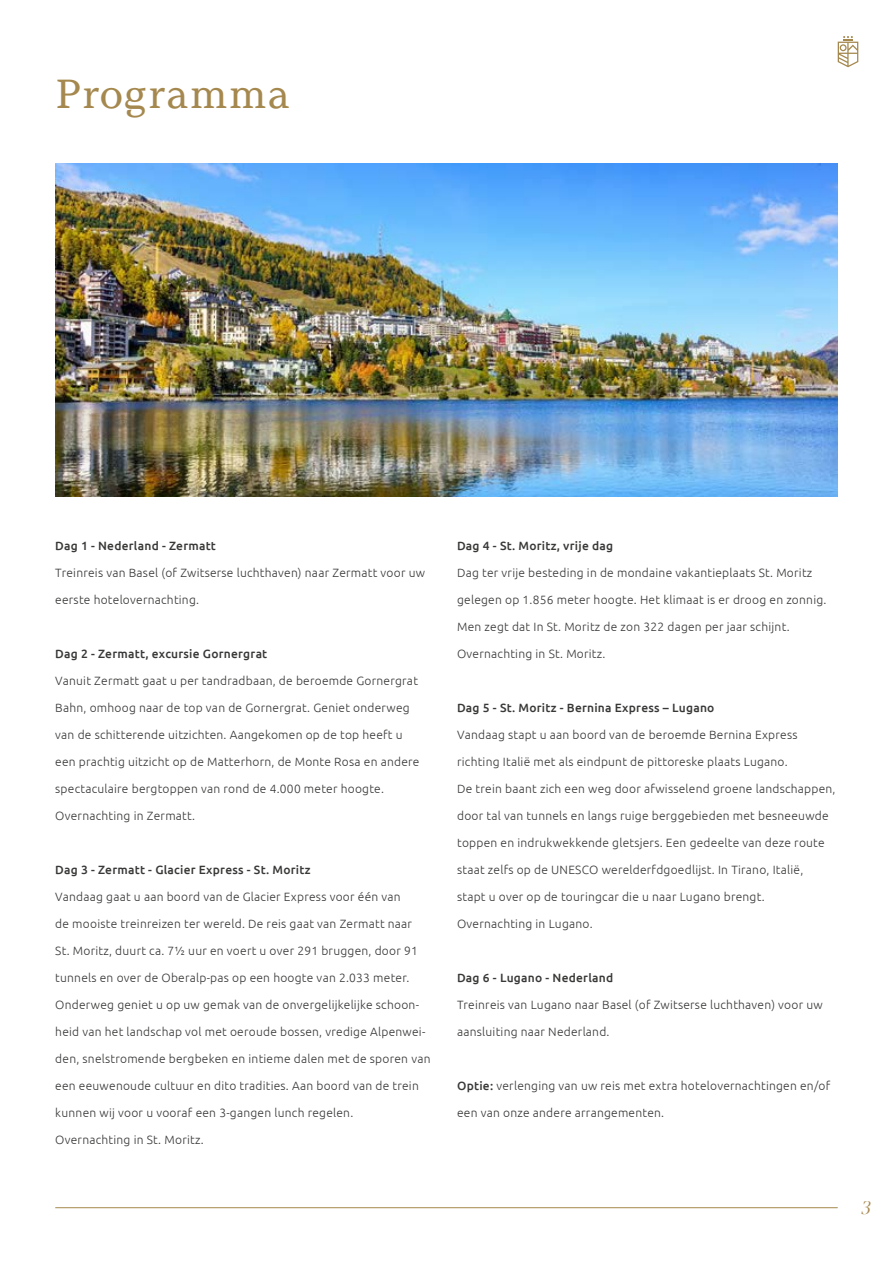
<style>
.page{position:relative;width:893px;height:1263px;background:#fff}
.page>*{position:absolute;margin:0;border:0;box-sizing:border-box;transform-origin:0 0}
.t1{font:40.5px "Argesta Text";color:#a5884e}
.t2{font:italic 18px "Argesta Hairline";color:#a5884e}
.t3{font:300 12px "Ubuntu";letter-spacing:.02em;color:#383837}
.t4{font:500 12px "Ubuntu";letter-spacing:.02em;color:#383837}
.s1{font-weight:500}
</style>
<div class="page">
<hr style="left:55px;top:1207px;width:783px;height:1px;background:#a5884e">
<svg style="left:838px;top:36px;width:20px;height:31px"></svg>
<img style="left:56px;top:163px;width:782px;height:333px">
<h1 class="t1" style="left:55px;top:69px;width:237px">Programma</h1>
<p class="t4" style="left:55px;top:538px;width:162px">Dag 1 - Nederland - Zermatt</p>
<p class="t3" style="left:55px;top:566px;width:371px">Treinreis van Basel (of Zwitserse luchthaven) naar Zermatt voor uw</p>
<p class="t3" style="left:55px;top:593px;width:145px">eerste hotelovernachting.</p>
<p class="t4" style="left:55px;top:646px;width:214px">Dag 2 - Zermatt, excursie Gornergrat</p>
<p class="t3" style="left:55px;top:674px;width:364px">Vanuit Zermatt gaat u per tandradbaan, de beroemde Gornergrat</p>
<p class="t3" style="left:55px;top:701px;width:356px">Bahn, omhoog naar de top van de Gornergrat. Geniet onderweg</p>
<p class="t3" style="left:55px;top:728px;width:349px">van de schitterende uitzichten. Aangekomen op de top heeft u</p>
<p class="t3" style="left:55px;top:755px;width:366px">een prachtig uitzicht op de Matterhorn, de Monte Rosa en andere</p>
<p class="t3" style="left:55px;top:782px;width:330px">spectaculaire bergtoppen van rond de 4.000 meter hoogte.</p>
<p class="t3" style="left:55px;top:809px;width:141px">Overnachting in Zermatt.</p>
<p class="t4" style="left:55px;top:862px;width:257px">Dag 3 - Zermatt - Glacier Express - St. Moritz</p>
<p class="t3" style="left:55px;top:890px;width:347px">Vandaag gaat u aan boord van de Glacier Express voor één van</p>
<p class="t3" style="left:55px;top:917px;width:358px">de mooiste treinreizen ter wereld. De reis gaat van Zermatt naar</p>
<p class="t3" style="left:55px;top:944px;width:364px">St. Moritz, duurt ca. 7½ uur en voert u over 291 bruggen, door 91</p>
<p class="t3" style="left:55px;top:971px;width:356px">tunnels en over de Oberalp-pas op een hoogte van 2.033 meter.</p>
<p class="t3" style="left:55px;top:998px;width:365px">Onderweg geniet u op uw gemak van de onvergelijkelijke schoon-</p>
<p class="t3" style="left:55px;top:1025px;width:372px">heid van het landschap vol met oeroude bossen, vredige Alpenwei-</p>
<p class="t3" style="left:55px;top:1052px;width:377px">den, snelstromende bergbeken en intieme dalen met de sporen van</p>
<p class="t3" style="left:55px;top:1079px;width:365px">een eeuwenoude cultuur en dito tradities. Aan boord van de trein</p>
<p class="t3" style="left:55px;top:1106px;width:300px">kunnen wij voor u vooraf een 3-gangen lunch regelen.</p>
<p class="t3" style="left:55px;top:1133px;width:150px">Overnachting in St. Moritz.</p>
<p class="t4" style="left:457px;top:538px;width:158px">Dag 4 - St. Moritz, vrije dag</p>
<p class="t3" style="left:457px;top:566px;width:357px">Dag ter vrije besteding in de mondaine vakantieplaats St. Moritz</p>
<p class="t3" style="left:457px;top:593px;width:371px">gelegen op 1.856 meter hoogte. Het klimaat is er droog en zonnig.</p>
<p class="t3" style="left:457px;top:620px;width:334px">Men zegt dat In St. Moritz de zon 322 dagen per jaar schijnt.</p>
<p class="t3" style="left:457px;top:647px;width:150px">Overnachting in St. Moritz.</p>
<p class="t4" style="left:457px;top:700px;width:259px">Dag 5 - St. Moritz - Bernina Express – Lugano</p>
<p class="t3" style="left:457px;top:728px;width:342px">Vandaag stapt u aan boord van de beroemde Bernina Express</p>
<p class="t3" style="left:457px;top:755px;width:332px">richting Italië met als eindpunt de pittoreske plaats Lugano.</p>
<p class="t3" style="left:457px;top:782px;width:380px">De trein baant zich een weg door afwisselend groene landschappen,</p>
<p class="t3" style="left:457px;top:809px;width:373px">door tal van tunnels en langs ruige berggebieden met besneeuwde</p>
<p class="t3" style="left:457px;top:836px;width:369px">toppen en indrukwekkende gletsjers. Een gedeelte van deze route</p>
<p class="t3" style="left:457px;top:863px;width:348px">staat zelfs op de UNESCO werelderfdgoedlijst. In Tirano, Italië,</p>
<p class="t3" style="left:457px;top:890px;width:309px">stapt u over op de touringcar die u naar Lugano brengt.</p>
<p class="t3" style="left:457px;top:917px;width:137px">Overnachting in Lugano.</p>
<p class="t4" style="left:457px;top:970px;width:158px">Dag 6 - Lugano - Nederland</p>
<p class="t3" style="left:457px;top:998px;width:367px">Treinreis van Lugano naar Basel (of Zwitserse luchthaven) voor uw</p>
<p class="t3" style="left:457px;top:1025px;width:154px">aansluiting naar Nederland.</p>
<p class="t3" style="left:457px;top:1079px;width:375px"><span class="s1">Optie:</span> verlenging van uw reis met extra hotelovernachtingen en/of</p>
<p class="t3" style="left:457px;top:1106px;width:209px">een van onze andere arrangementen.</p>
<h2 class="t2" style="left:860px;top:1197px;width:12px">3</h2>
</div>
